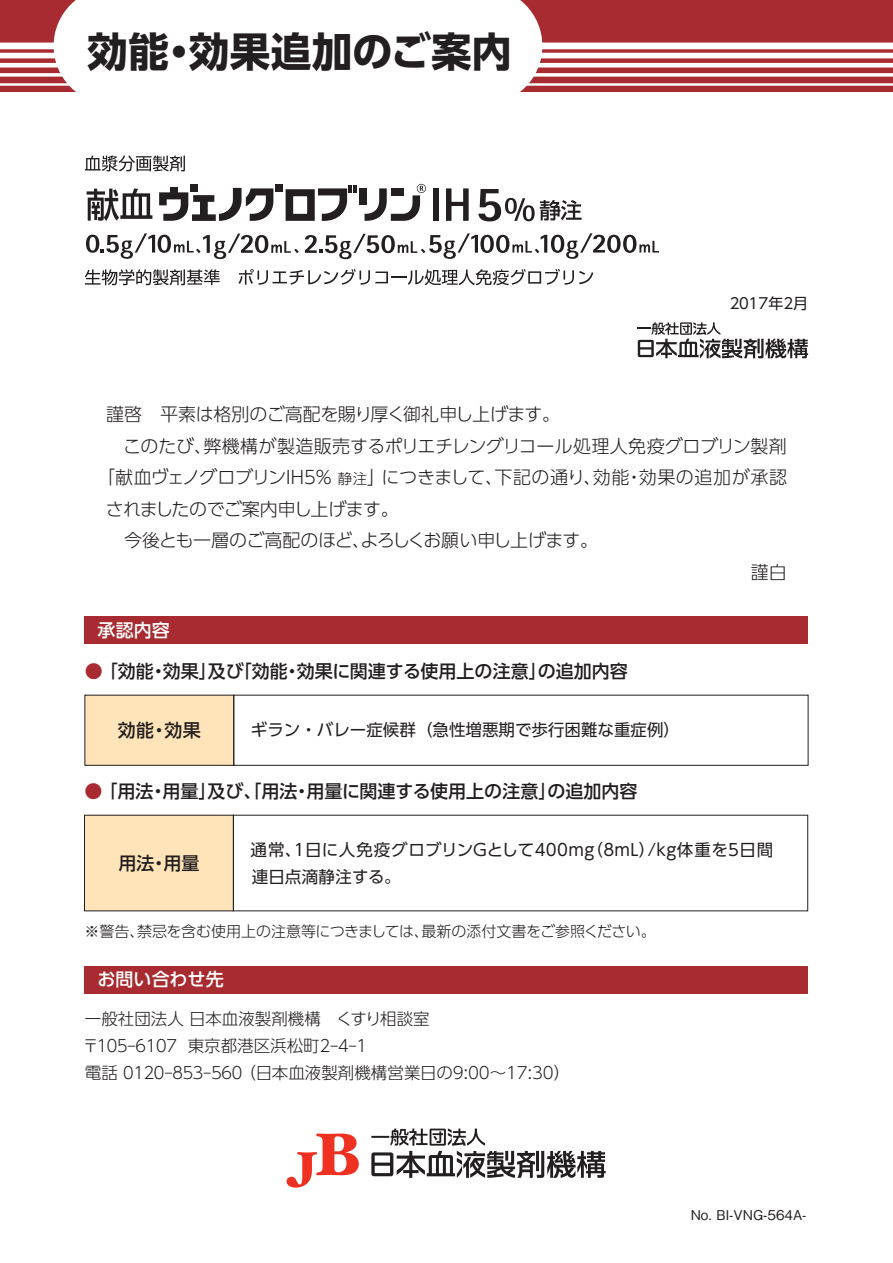
<style>
.page{position:relative;width:893px;height:1263px;background:#fff}
.page>*{position:absolute;margin:0;border:0;box-sizing:border-box;transform-origin:0 0}
.t1{font:700 40.5px "UD Shin Go Pro";letter-spacing:.005em;color:#231f20}
.t2{font:300 18px "UD Shin Go Pro";letter-spacing:-.015em;color:#231f20}
.t3{font:500 18px "UD Shin Go Pro";color:#231f20}
.t4{font:300 18px "UD Shin Go Pro";letter-spacing:-.035em;color:#231f20}
.t5{font:500 18px "UD Shin Go Pro";letter-spacing:.005em;color:#fff}
.t6{font:300 16.5px/27px "UD Shin Go Pro";color:#231f20}
.t7{font:16.5px/27px "UD Shin Go Pro";letter-spacing:.005em;color:#231f20}
.t8{font:300 15px "UD Shin Go Pro";letter-spacing:-.01em;color:#231f20}
.t9{font:15px "UD Shin Go Pro";color:#231f20}
.t10{font:500 13.5px "Gothic BBB Pro";color:#231f20}
.s1{font-size:14.4px}
.s2{color:#a72b30}
</style>
<div class="page">
<div style="left:0;top:0;width:892px;height:92px;background:#a72b30"></div>
<div style="left:0;top:43px;width:892px;height:6px;background:#fff"></div>
<div style="left:0;top:53px;width:892px;height:5px;background:#fff"></div>
<div style="left:0;top:63px;width:892px;height:5px;background:#fff"></div>
<svg style="left:0;top:73px;width:892px;height:4px;background:#f4e5e5"></svg>
<hr style="left:0;top:83px;width:892px;height:3px;background:#fff">
<div style="left:54px;top:0;width:488px;height:92px;background:#fff"></div>
<div style="left:85px;top:695px;width:149px;height:70px;background:#fee4b8"></div>
<div style="left:84px;top:695px;width:150px;height:71px;border:1px solid #231f20"></div>
<div style="left:233px;top:695px;width:575px;height:71px;border:1px solid #231f20"></div>
<svg style="left:637px;top:322px;width:171px;height:36px"></svg>
<div style="left:85px;top:617px;width:723px;height:27px;background:#a72b30"></div>
<div style="left:359px;top:188px;width:8px;height:17px;background:#231f20"></div>
<svg style="left:159px;top:185px;width:198px;height:36px"></svg>
<div style="left:433px;top:188px;width:6px;height:33px;background:#231f20"></div>
<svg style="left:446px;top:188px;width:22px;height:33px"></svg>
<svg style="left:364px;top:184px;width:62px;height:37px"></svg>
<svg style="left:87px;top:189px;width:65px;height:32px"></svg>
<svg style="left:478px;top:189px;width:103px;height:32px"></svg>
<svg style="left:86px;top:233px;width:213px;height:26px"></svg>
<svg style="left:305px;top:233px;width:354px;height:26px"></svg>
<svg style="left:85px;top:269px;width:135px;height:16px"></svg>
<svg style="left:238px;top:269px;width:355px;height:16px"></svg>
<svg style="left:85px;top:155px;width:100px;height:16px"></svg>
<div style="left:84px;top:815px;width:149px;height:96px;background:#fee4b8"></div>
<div style="left:85px;top:966px;width:723px;height:28px;background:#a72b30"></div>
<svg style="left:286px;top:1134px;width:73px;height:54px"></svg>
<svg style="left:371px;top:1129px;width:234px;height:49px"></svg>
<h1 class="t1" style="left:88px;top:19px;width:426px">効能・効果追加のご案内</h1>
<p class="t9" style="left:727px;top:291px;width:83px">２０17年2月</p>
<p class="t2" style="left:106px;top:400px;width:455px">謹啓　平素は格別のご高配を賜り厚く御礼申し上げます。</p>
<p class="t2" style="left:123px;top:431px;width:665px">このたび、弊機構が製造販売するポリエチレングリコール処理人免疫グロブリン製剤</p>
<p class="t2" style="left:97px;top:463px;width:691px">「献血ヴェノグロブリンIH5% <span class="s1">静注</span>」につきまして、下記の通り、効能・効果の追加が承認</p>
<p class="t4" style="left:106px;top:494px;width:294px">されましたのでご案内申し上げます。</p>
<p class="t2" style="left:106px;top:526px;width:493px">　今後とも一層のご高配のほど、よろしくお願い申し上げます。</p>
<p class="t2" style="left:750px;top:557px;width:37px">謹白</p>
<p class="t5" style="left:98px;top:615px;width:74px">承認内容</p>
<p class="t3" style="left:85px;top:657px;width:544px"><span class="s2">●</span> 「効能・効果」及び「効能・効果に関連する使用上の注意」の追加内容</p>
<p class="t3" style="left:118px;top:715px;width:85px">効能・効果</p>
<p class="t7" style="left:251px;top:716px;width:430px">ギラン・バレー症候群（急性増悪期で歩行困難な重症例）</p>
<p class="t3" style="left:84px;top:777px;width:554px"><span class="s2">●</span> 「用法・用量」及び「、用法・用量に関連する使用上の注意」の追加内容</p>
<p class="t3" style="left:118px;top:848px;width:82px">用法・用量</p>
<p class="t7" style="left:250px;top:836px;width:524px">通常、1日に人免疫グロブリンGとして400mg（8mL）/kg体重を5日間連日点滴静注する。</p>
<p class="t8" style="left:84px;top:919px;width:573px">※警告、禁忌を含む使用上の注意等につきましては、最新の添付文書をご参照ください。</p>
<p class="t5" style="left:97px;top:965px;width:128px">お問い合わせ先</p>
<p class="t6" style="left:83px;top:1005px;width:489px">一般社団法人 日本血液製剤機構 くすり相談室<br>〒１０５‒６１０７ 東京都港区浜松町２‒４‒１<br>電話０１２０‒８５３‒５６０（日本血液製剤機構営業日の9:00～17:30）</p>
<p class="t10" style="left:690px;top:1204px;width:117px">No. BI-VNG-564A-</p>
</div>
